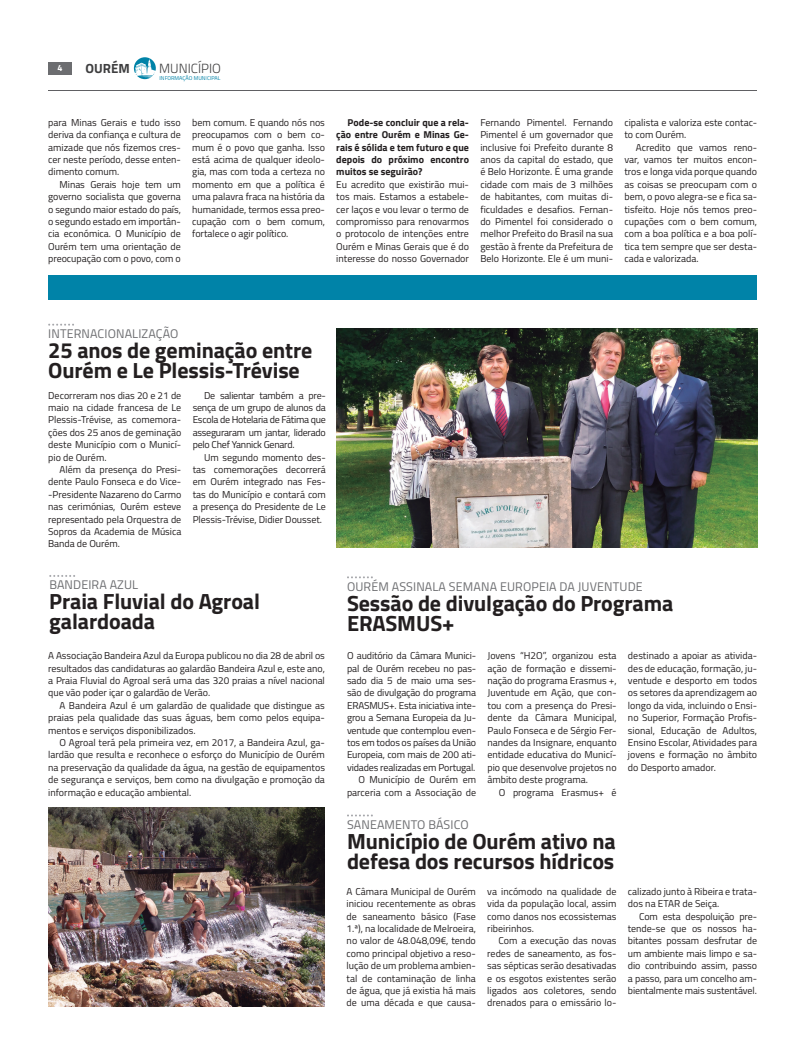
<style>
.page{position:relative;width:794px;height:1049px;background:#fff}
.page>*{position:absolute;margin:0;border:0;box-sizing:border-box;transform-origin:0 0}
.t1{font:700 22px/20px "Titillium";letter-spacing:-.005em;color:#231f20}
.t2{font:300 13.3px "Titillium";color:#3e3e3f}
.t3{font:700 13.3px "Titillium";color:#3e3e3f}
.t4{font:12.5px "Titillium";letter-spacing:.01em;color:#6c6d70}
.t5{font:10px/12.4px "Titillium";color:#231f20;text-align:justify}
.t6{font:700 10px/12.4px "Titillium Web";color:#231f20;text-align:justify}
.t7{font:700 9px "Titillium";color:#fff}
.t8{font:5.5px "Titillium";color:#0083a8}
</style>
<div class="page">
<div style="left:48px;top:62px;width:24px;height:13px;background:#6c6d70"></div>
<svg style="left:134px;top:57px;width:22px;height:22px"></svg>
<hr style="left:48px;top:90px;width:709px;height:1px;background:#606063">
<svg style="left:48px;top:324px;width:26px;height:2px"></svg>
<svg style="left:49px;top:575px;width:26px;height:2px"></svg>
<img style="left:336px;top:329px;width:421px;height:218px">
<svg style="left:347px;top:814px;width:26px;height:2px"></svg>
<svg style="left:347px;top:576px;width:26px;height:2px"></svg>
<div style="left:48px;top:275px;width:709px;height:24px;background:#0083a8"></div>
<img style="left:48px;top:808px;width:277px;height:198px">
<p class="t7" style="left:57px;top:61px;width:7px">4</p>
<h2 class="t3" style="left:86px;top:58px;width:46px">OURÉM</h2>
<h2 class="t2" style="left:159px;top:59px;width:63px">MUNICÍPIO</h2>
<p class="t8" style="left:160px;top:74px;width:62px">INFORMAÇÃO MUNICIPAL</p>
<p class="t5" style="left:48px;top:116px;width:134px">para Minas Gerais e tudo isso deriva da confiança e cultura de amizade que nós fizemos cres&shy;cer neste período, desse enten&shy;dimento comum.</p>
<p class="t5" style="left:48px;top:178px;width:134px;text-indent:11px">Minas Gerais hoje tem um governo socialista que governa o segundo maior estado do país, o segundo estado em importân&shy;cia económica. O Município de Ourém tem uma orientação de preocupação com o povo, com o</p>
<p class="t5" style="left:192px;top:116px;width:134px">bem comum. E quando nós nos preocupamos com o bem co&shy;mum é o povo que ganha. Isso está acima de qualquer ideolo&shy;gia, mas com toda a certeza no momento em que a política é uma palavra fraca na história da humanidade, termos essa preo&shy;cupação com o bem comum, fortalece o agir político.</p>
<p class="t6" style="left:336px;top:116px;width:134px;text-indent:11px">Pode-se concluir que a rela&shy;ção entre Ourém e Minas Ge&shy;rais é sólida e tem futuro e que depois do próximo encontro muitos se seguirão?</p>
<p class="t5" style="left:336px;top:178px;width:134px">Eu acredito que existirão mui&shy;tos mais. Estamos a estabele&shy;cer laços e vou levar o termo de compromisso para renovarmos o protocolo de intenções entre Ourém e Minas Gerais que é do interesse do nosso Governador</p>
<p class="t5" style="left:480px;top:116px;width:134px">Fernando Pimentel. Fernando Pimentel é um governador que inclusive foi Prefeito durante 8 anos da capital do estado, que é Belo Horizonte. É uma grande cidade com mais de 3 milhões de habitantes, com muitas di&shy;ficuldades e desafios. Fernan&shy;do Pimentel foi considerado o melhor Prefeito do Brasil na sua gestão à frente da Prefeitura de Belo Horizonte. Ele é um muni-</p>
<p class="t5" style="left:624px;top:116px;width:134px">cipalista e valoriza este contac&shy;to com Ourém.</p>
<p class="t5" style="left:624px;top:140px;width:134px;text-indent:11px">Acredito que vamos reno&shy;var, vamos ter muitos encon&shy;tros e longa vida porque quando as coisas se preocupam com o bem, o povo alegra-se e fica sa&shy;tisfeito. Hoje nós temos preo&shy;cupações com o bem comum, com a boa política e a boa polí&shy;tica tem sempre que ser desta&shy;cada e valorizada.</p>
<p class="t4" style="left:48px;top:324px;width:132px">INTERNACIONALIZAÇÃO</p>
<h1 class="t1" style="left:48px;top:339px;width:266px">25 anos de geminação entre<br>Ourém e Le Plessis-Trévise</h1>
<p class="t5" style="left:48px;top:388px;width:135px">Decorreram nos dias 20 e 21 de maio na cidade francesa de Le Plessis-Trévise, as comemora&shy;ções dos 25 anos de geminação deste Município com o Municí&shy;pio de Ourém.</p>
<p class="t5" style="left:48px;top:463px;width:135px;text-indent:11px">Além da presença do Presi&shy;dente Paulo Fonseca e do Vice--Presidente Nazareno do Carmo nas cerimónias, Ourém esteve representado pela Orquestra de Sopros da Academia de Música Banda de Ourém.</p>
<p class="t5" style="left:193px;top:388px;width:135px;text-indent:11px">De salientar também a pre&shy;sença de um grupo de alunos da Escola de Hotelaria de Fátima que asseguraram um jantar, liderado pelo Chef Yannick Genard.</p>
<p class="t5" style="left:193px;top:450px;width:135px;text-indent:11px">Um segundo momento des&shy;tas comemorações decorrerá em Ourém integrado nas Fes&shy;tas do Município e contará com a presença do Presidente de Le Plessis-Trévise, Didier Dousset.</p>
<p class="t4" style="left:49px;top:576px;width:90px">BANDEIRA AZUL</p>
<h1 class="t1" style="left:49px;top:590px;width:212px">Praia Fluvial do Agroal galardoada</h1>
<p class="t5" style="left:48px;top:649px;width:278px">A Associação Bandeira Azul da Europa publicou no dia 28 de abril os resultados das candidaturas ao galardão Bandeira Azul e, este ano, a Praia Fluvial do Agroal será uma das 320 praias a nível nacional que vão poder içar o galardão de Verão.</p>
<p class="t5" style="left:48px;top:698px;width:278px;text-indent:11px">A Bandeira Azul é um galardão de qualidade que distingue as praias pela qualidade das suas águas, bem como pelos equipa&shy;mentos e serviços disponibilizados.</p>
<p class="t5" style="left:48px;top:736px;width:278px;text-indent:11px">O Agroal terá pela primeira vez, em 2017, a Bandeira Azul, ga&shy;lardão que resulta e reconhece o esforço do Município de Ourém na preservação da qualidade da água, na gestão de equipamentos de segurança e serviços, bem como na divulgação e promoção da informação e educação ambiental.</p>
<p class="t4" style="left:347px;top:577px;width:297px">OURÉM ASSINALA SEMANA EUROPEIA DA JUVENTUDE</p>
<h1 class="t1" style="left:347px;top:592px;width:328px">Sessão de divulgação do Programa<br>ERASMUS+</h1>
<p class="t5" style="left:347px;top:649px;width:131px;text-align:right">O auditório da Câmara Munici&shy;pal de Ourém recebeu no pas&shy;sado dia 5 de maio uma ses&shy;são de divulgação do programa<br>ERASMUS+. Esta iniciativa inte&shy;grou a Semana Europeia da Ju&shy;ventude que contemplou even&shy;tos em todos os países da União<br>Europeia, com mais de 200 ati&shy;vidades realizadas em Portugal.<br>O Município de Ourém em parceria com a Associação de</p>
<p class="t5" style="left:487px;top:649px;width:131px">Jovens “H2O”, organizou esta ação de formação e dissemi&shy;nação do programa Erasmus +, Juventude em Ação, que con&shy;tou com a presença do Presi&shy;dente da Câmara Municipal, Paulo Fonseca e de Sérgio Fer&shy;nandes da Insignare, enquanto entidade educativa do Municí&shy;pio que desenvolve projetos no âmbito deste programa.</p>
<p class="t5" style="left:499px;top:785px;width:119px">O programa Erasmus+ é</p>
<p class="t4" style="left:347px;top:815px;width:123px">SANEAMENTO BÁSICO</p>
<h1 class="t1" style="left:347px;top:830px;width:270px">Município de Ourém ativo na defesa dos recursos hídricos</h1>
<p class="t5" style="left:347px;top:884px;width:131px">A Câmara Municipal de Ourém iniciou recentemente as obras de saneamento básico (Fase 1.ª), na localidade de Melroeira, no valor de 48.048,09€, tendo como principal objetivo a reso&shy;lução de um problema ambien&shy;tal de contaminação de linha de água, que já existia há mais de uma década e que causa-</p>
<p class="t5" style="left:487px;top:884px;width:131px">va incómodo na qualidade de vida da população local, assim como danos nos ecossistemas ribeirinhos.</p>
<p class="t5" style="left:487px;top:934px;width:131px;text-indent:11px">Com a execução das novas redes de saneamento, as fos&shy;sas sépticas serão desativadas e os esgotos existentes serão ligados aos coletores, sendo drenados para o emissário lo-</p>
<p class="t5" style="left:628px;top:649px;width:131px">destinado a apoiar as ativida&shy;des de educação, formação, ju&shy;ventude e desporto em todos os setores da aprendizagem ao longo da vida, incluindo o Ensi&shy;no Superior, Formação Profis&shy;sional, Educação de Adultos, Ensino Escolar, Atividades para jovens e formação no âmbito do Desporto amador.</p>
<p class="t5" style="left:628px;top:884px;width:131px">calizado junto à Ribeira e trata&shy;dos na ETAR de Seiça.</p>
<p class="t5" style="left:628px;top:909px;width:131px;text-indent:11px">Com esta despoluição pre&shy;tende-se que os nossos ha&shy;bitantes possam desfrutar de um ambiente mais limpo e sa&shy;dio contribuindo assim, passo a passo, para um concelho am&shy;bientalmente mais sustentável.</p>
</div>
